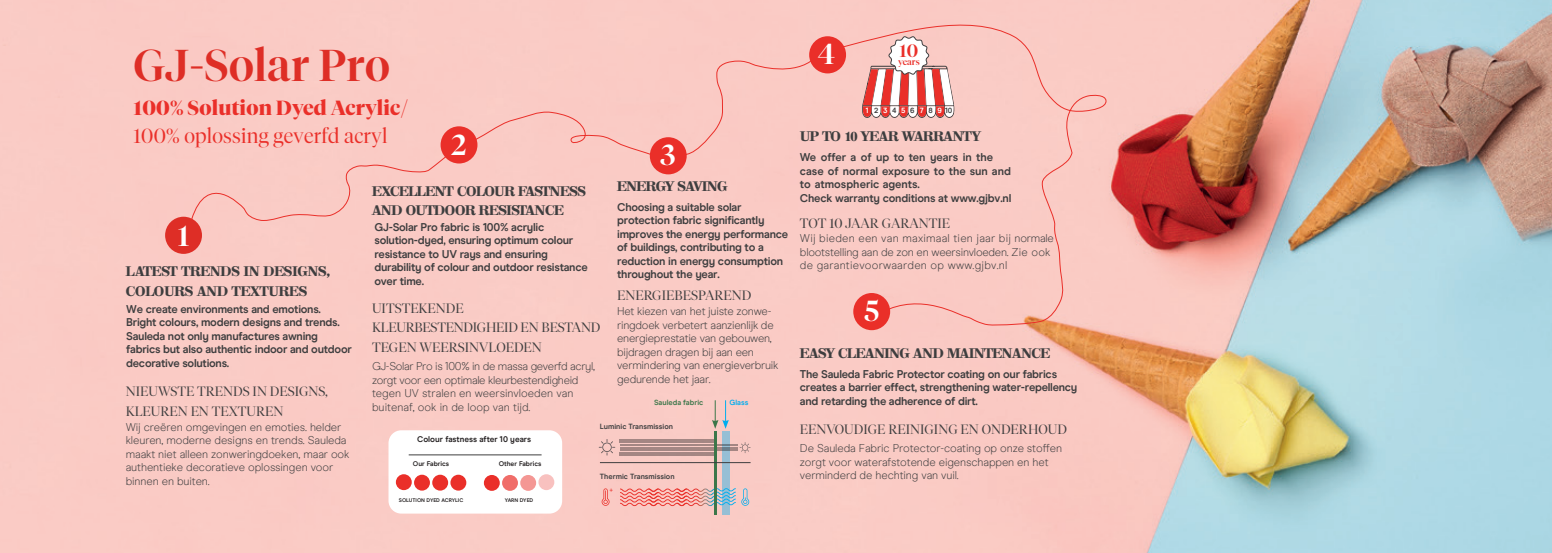
<style>
.page{position:relative;width:1552px;height:553px;background:#fff}
.page>*{position:absolute;margin:0;border:0;box-sizing:border-box;transform-origin:0 0}
.t1{font:500 44.4px "Tiempos Fine";letter-spacing:.01em;color:#de2e26}
.t2{font:500 28.8px "Tiempos Fine";color:#fff}
.t3{font:300 20.4px "Tiempos Fine";letter-spacing:.01em;color:#ea2f29}
.t4{font:700 20.4px "Tiempos Fine";letter-spacing:.01em;color:#ea2f29}
.t5{font:300 13.5px/19.5px "Tiempos Fine";color:#3e3e3f}
.t6{font:800 13.5px/19.5px "Valencia Serial";letter-spacing:-.02em;color:#3e3e3f}
.t7{font:800 13.5px/19.5px "Valencia Serial";color:#3e3e3f}
.t8{font:700 11.25px/13.5px "Modern Era";letter-spacing:-.025em;color:#3e3e3f}
.t9{font:300 11.25px/13.5px "Modern Era";letter-spacing:-.01em;color:#3e3e3f}
.t10{font:300 11.25px/13.5px "Modern Era";letter-spacing:-.03em;color:#3e3e3f}
.t11{font:300 11.25px/13.5px "Modern Era";letter-spacing:.02em;color:#3e3e3f}
.t12{font:700 11.25px/13.5px "Modern Era";letter-spacing:-.005em;color:#3e3e3f}
.t13{font:500 9px "Tiempos Fine";letter-spacing:.01em;color:#ea2f29}
.t14{font:700 8.25px "Modern Era";color:#231f20}
.t15{font:700 7.5px "Modern Era";color:#3e3e3f}
.t16{font:700 7.5px "Modern Era";color:#3c774a}
.t17{font:700 7.5px "Modern Era";letter-spacing:.63em;color:#3e3e3f}
.t18{font:700 7.5px "Modern Era";color:#00aeef}
.t19{font:7.05px "FS Albert";color:#ea2f29}
.t20{font:700 6.75px "Modern Era";color:#231f20}
.t21{font:700 5.25px "Modern Era";color:#231f20}
.s1{color:#fff}
</style>
<div class="page">
<img style="left:0;top:0;width:1552px;height:553px">
<div style="left:165px;top:217px;width:37px;height:37px;background:#de2e26;border-radius:50%"></div>
<div style="left:441px;top:126px;width:36px;height:37px;background:#ea2f29;border-radius:50%"></div>
<div style="left:191px;top:155px;width:256px;height:66px;background:#facbc5"></div>
<div style="left:389px;top:430px;width:173px;height:83px;background:#fff;border-radius:13px"></div>
<hr style="left:409px;top:454px;width:133px;height:1px;background:#3e3e3f">
<div style="left:650px;top:137px;width:37px;height:37px;background:#ea2f29;border-radius:50%"></div>
<div style="left:809px;top:36px;width:37px;height:37px;background:#ea2f29;border-radius:50%"></div>
<div style="left:853px;top:293px;width:37px;height:37px;background:#ea2f29;border-radius:50%"></div>
<svg style="left:599px;top:439px;width:16px;height:16px"></svg>
<svg style="left:740px;top:442px;width:11px;height:11px"></svg>
<svg style="left:602px;top:488px;width:8px;height:18px"></svg>
<div style="left:722px;top:430px;width:8px;height:84px;background:#96bfd5"></div>
<hr style="left:620px;top:439px;width:94px;height:1px;background:#231f20">
<hr style="left:620px;top:441px;width:94px;height:2px;background:#231f20">
<hr style="left:620px;top:444px;width:117px;height:1px;background:#231f20">
<hr style="left:620px;top:447px;width:117px;height:1px;background:#231f20">
<hr style="left:620px;top:449px;width:117px;height:2px;background:#231f20">
<hr style="left:620px;top:452px;width:94px;height:1px;background:#231f20">
<hr style="left:620px;top:455px;width:94px;height:1px;background:#231f20">
<svg style="left:620px;top:488px;width:129px;height:18px;background:#dca4a4"></svg>
<hr style="left:714px;top:430px;width:2px;height:84px;background:#3c774a">
<hr style="left:600px;top:462px;width:151px;height:1px;background:#3e3e3f">
<svg style="left:712px;top:400px;width:17px;height:29px"></svg>
<svg style="left:467px;top:111px;width:187px;height:45px;background:#f8c1bb"></svg>
<div style="left:679px;top:57px;width:136px;height:102px;background:#facac4"></div>
<svg style="left:841px;top:25px;width:266px;height:301px;background:#f7c4be"></svg>
<div style="left:396px;top:474px;width:16px;height:16px;background:#ea2f29;border-radius:50%"></div>
<div style="left:484px;top:475px;width:16px;height:16px;background:#ea2f29;border-radius:50%"></div>
<div style="left:414px;top:475px;width:16px;height:15px;background:#ea2f29;border-radius:50%"></div>
<svg style="left:502px;top:475px;width:16px;height:16px"></svg>
<div style="left:432px;top:475px;width:16px;height:15px;background:#ea2f29;border-radius:50%"></div>
<svg style="left:520px;top:475px;width:16px;height:16px"></svg>
<div style="left:450px;top:475px;width:16px;height:15px;background:#ea2f29;border-radius:50%"></div>
<svg style="left:538px;top:474px;width:16px;height:16px"></svg>
<h1 class="t1" style="left:134px;top:39px;width:258px">GJ-Solar Pro</h1>
<h3 class="t4" style="left:134px;top:96px;width:276px">100% Solution Dyed Acrylic/</h3>
<h3 class="t3" style="left:134px;top:123px;width:255px">100% oplossing geverfd acryl</h3>
<h2 class="t2" style="left:451px;top:128px;width:17px">2</h2>
<h2 class="t2" style="left:178px;top:218px;width:13px">1</h2>
<p class="t7" style="left:126px;top:262px;width:206px">LATEST TRENDS IN DESIGNS,<br>COLOURS AND TEXTURES</p>
<p class="t8" style="left:126px;top:302px;width:227px">We create environments and emotions.<br>Bright colours, modern designs and trends.<br>Sauleda not only manufactures awning fabrics but also authentic indoor and outdoor decorative solutions.</p>
<p class="t5" style="left:126px;top:381px;width:204px">NIEUWSTE TRENDS IN DESIGNS,<br>KLEUREN EN TEXTUREN</p>
<p class="t6" style="left:372px;top:181px;width:215px">EXCELLENT COLOUR FASTNESS<br>AND OUTDOOR RESISTANCE</p>
<p class="t8" style="left:374px;top:220px;width:215px">GJ-Solar Pro fabric is 100% acrylic solution-dyed, ensuring optimum colour resistance to UV rays and ensuring durability of colour and outdoor resistance over time.</p>
<p class="t5" style="left:372px;top:298px;width:230px">UITSTEKENDE<br>KLEURBESTENDIGHEID EN BESTAND<br>TEGEN WEERSINVLOEDEN</p>
<p class="t10" style="left:372px;top:360px;width:225px">GJ-Solar Pro is 100% in de massa geverfd acryl, zorgt voor een optimale kleurbestendigheid tegen UV stralen en weersinvloeden van buitenaf, ook in de loop van tijd.</p>
<h2 class="t2" style="left:661px;top:138px;width:17px">3</h2>
<p class="t6" style="left:617px;top:177px;width:112px">ENERGY SAVING</p>
<p class="t8" style="left:617px;top:200px;width:173px">Choosing a suitable solar protection fabric significantly improves the energy performance of buildings, contributing to a reduction in energy consumption throughout the year.</p>
<p class="t5" style="left:617px;top:285px;width:136px">ENERGIEBESPAREND</p>
<p class="t9" style="left:617px;top:304px;width:163px">Het kiezen van het juiste zonwe&shy;ringdoek verbetert aanzienlijk de energieprestatie van gebouwen, bijdragen dragen bij aan een vermindering van energieverbruik gedurende het jaar.</p>
<p class="t16" style="left:654px;top:398px;width:51px">Sauleda fabric</p>
<p class="t18" style="left:730px;top:398px;width:20px">Glass</p>
<p class="t9" style="left:126px;top:420px;width:225px">Wij creëren omgevingen en emoties. helder kleuren, moderne designs en trends. Sauleda maakt niet alleen zonweringdoeken, maar ook authentieke decoratieve oplossingen voor binnen en buiten.</p>
<p class="t14" style="left:417px;top:434px;width:115px">Colour fastness after 10 years</p>
<p class="t20" style="left:499px;top:459px;width:44px">Other Fabrics</p>
<p class="t20" style="left:413px;top:459px;width:38px">Our Fabrics</p>
<p class="t21" style="left:399px;top:496px;width:66px">SOLUTION DYED ACRYLIC</p>
<p class="t21" style="left:505px;top:496px;width:30px">YARN DYED</p>
<p class="t15" style="left:600px;top:422px;width:75px">Luminic Transmission</p>
<p class="t15" style="left:600px;top:472px;width:76px">Thermic Transmission</p>
<p class="t19" style="left:609px;top:485px;width:5px">+</p>
<h2 class="t2" style="left:818px;top:37px;width:19px">4</h2>
<p class="t13" style="left:898px;top:56px;width:23px"><sup>10</sup>years</p>
<p class="t17" style="left:866px;top:106px;width:88px"><span class="s1">1</span>2<span class="s1">3</span>4<span class="s1">5</span>6<span class="s1">7</span>8<span class="s1">9</span>10</p>
<p class="t6" style="left:800px;top:127px;width:182px">UP TO 10 YEAR WARRANTY</p>
<p class="t12" style="left:800px;top:151px;width:213px">We offer a of up to ten years in the case of normal exposure to the sun and to atmospheric agents.<br>Check warranty conditions at www.gjbv.nl</p>
<p class="t5" style="left:800px;top:213px;width:152px">TOT 10 JAAR GARANTIE</p>
<p class="t11" style="left:800px;top:232px;width:255px">Wij bieden een van maximaal tien jaar bij normale blootstelling aan de zon en weersinvloeden. Zie ook de garantievoorwaarden op www.gjbv.nl</p>
<h2 class="t2" style="left:864px;top:294px;width:16px">5</h2>
<p class="t6" style="left:800px;top:344px;width:252px">EASY CLEANING AND MAINTENANCE</p>
<p class="t8" style="left:800px;top:367px;width:279px">The Sauleda Fabric Protector coating on our fabrics creates a barrier effect, strengthening water-repellency and retarding the adherence of dirt.</p>
<p class="t9" style="left:800px;top:442px;width:264px">De Sauleda Fabric Protector-coating op onze stoffen zorgt voor waterafstotende eigenschappen en het verminderd de hechting van vuil.</p>
<p class="t5" style="left:800px;top:419px;width:269px">EENVOUDIGE REINIGING EN ONDERHOUD</p>
</div>
